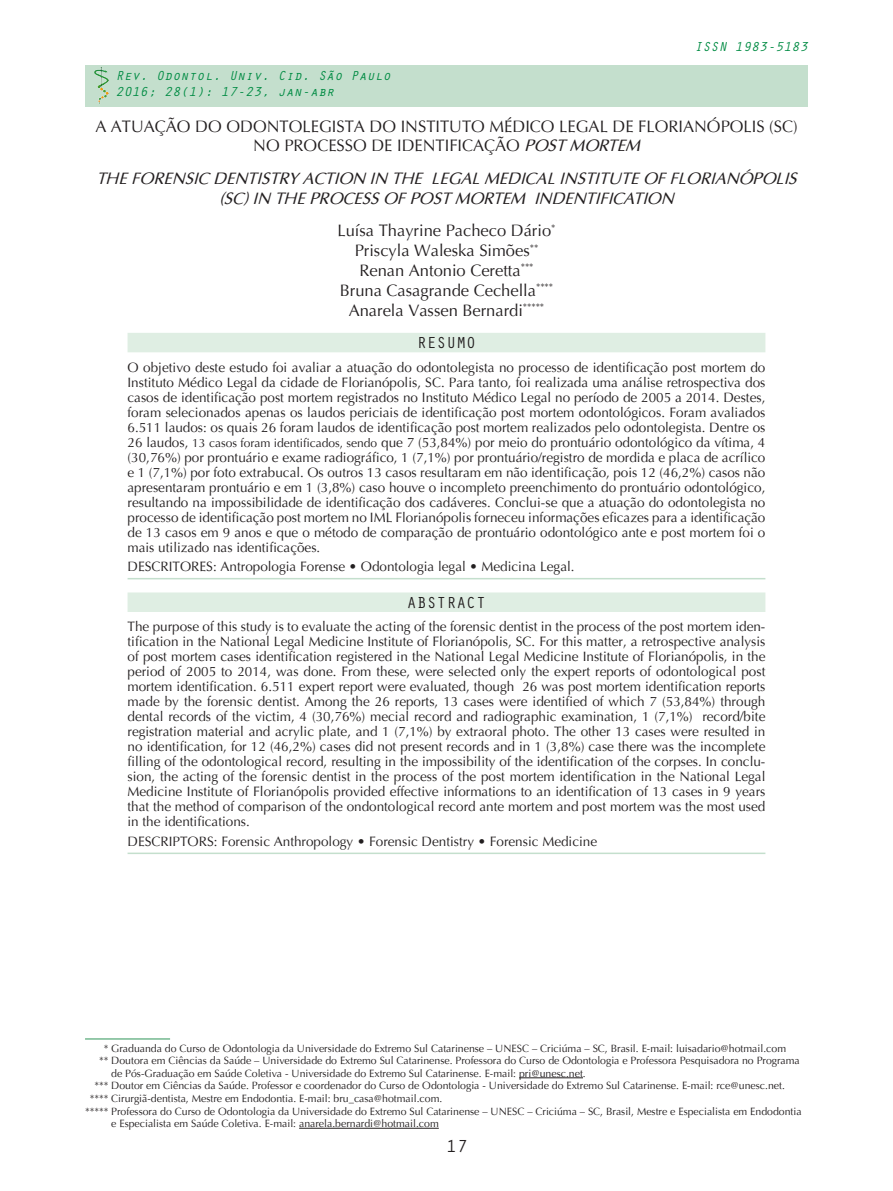
<style>
.page{position:relative;width:893px;height:1191px;background:#fff}
.page>*{position:absolute;margin:0;border:0;box-sizing:border-box;transform-origin:0 0}
.t1{font:18px "Orator Std";color:#231f20}
.assina{font:16.5px "Optima";color:#231f20}
.Titulos_inglês{font:italic 16.5px/19.8px "Optima";color:#231f20;text-align:center}
.titulo_portugues{font:16.5px/19.8px "Optima";color:#231f20;text-align:center}
.titulos_resumos{font:16.5px "Orator Std";color:#231f20}
.texto_capas{font:13.5px/15px "Optima";color:#231f20;text-align:justify}
.descritores{font:13.5px "Optima";color:#231f20}
.t2{font:italic 13.5px "Orator Std";color:#008b43}
.rodape{font:10.5px/12.6px "Optima";color:#231f20}
.s1{font-style:italic}
.s2{font-size:12px}
.s3{color:#fff}
</style>
<div class="page">
<div style="left:85px;top:65px;width:723px;height:41px;background:#c4dfcd"></div>
<div style="left:128px;top:333px;width:637px;height:19px;background:#dfeee3"></div>
<hr style="left:128px;top:578px;width:637px;height:1px;background:#c4dfcd">
<div style="left:128px;top:592px;width:637px;height:20px;background:#dfeee3"></div>
<hr style="left:128px;top:852px;width:637px;height:2px;background:#c4dfcd">
<hr style="left:85px;top:1038px;width:85px;height:1px;background:#73b88f">
<hr style="left:519px;top:1077px;width:64px;height:1px;background:#231f20">
<hr style="left:299px;top:1128px;width:140px;height:1px;background:#231f20">
<img style="left:94px;top:67px;width:15px;height:37px">
<p class="t2" style="left:116px;top:66px;width:277px">Rev. Odontol. Univ. Cid. São Paulo</p>
<p class="t2" style="left:116px;top:82px;width:220px">2016; 28(1): 17-23, jan-abr</p>
<p class="t2" style="left:694px;top:37px;width:115px">ISSN 1983-5183</p>
<p class="titulo_portugues" style="left:95px;top:116px;width:704px">A ATUAÇÃO DO ODONTOLEGISTA DO INSTITUTO MÉDICO LEGAL DE FLORIANÓPOLIS (SC)<br>NO PROCESSO DE IDENTIFICAÇÃO <span class="s1">POST MORTEM</span></p>
<p class="Titulos_inglês" style="left:96px;top:168px;width:702px">THE FORENSIC DENTISTRY ACTION IN THE LEGAL MEDICAL INSTITUTE OF FLORIANÓPOLIS (SC) IN THE PROCESS OF POST MORTEM INDENTIFICATION</p>
<p class="assina" style="left:338px;top:220px;width:219px">Luísa Thayrine Pacheco Dário<sup>*</sup></p>
<p class="assina" style="left:355px;top:240px;width:185px">Priscyla Waleska Simões<sup>**</sup></p>
<p class="assina" style="left:359px;top:260px;width:176px">Renan Antonio Ceretta<sup>***</sup></p>
<p class="assina" style="left:340px;top:280px;width:215px">Bruna Casagrande Cechella<sup>****</sup></p>
<p class="assina" style="left:349px;top:299px;width:197px">Anarela Vassen Bernardi<sup>*****</sup></p>
<p class="titulos_resumos" style="left:417px;top:331px;width:61px">RESUMO</p>
<p class="texto_capas" style="left:128px;top:360px;width:639px">O objetivo deste estudo foi avaliar a atuação do odontolegista no processo de identificação post mortem do Instituto Médico Legal da cidade de Florianópolis, SC. Para tanto, foi realizada uma análise retrospectiva dos casos de identificação post mortem registrados no Instituto Médico Legal no período de 2005 a 2014. Destes, foram selecionados apenas os laudos periciais de identificação post mortem odontológicos. Foram avaliados 6.511 laudos: os quais 26 foram laudos de identificação post mortem realizados pelo odontolegista. Dentre os 26 laudos, <span class="s2">13 casos foram identificados, sendo</span> que 7 (53,84%) por meio do prontuário odontológico da vítima, 4 (30,76%) por prontuário e exame radiográfico, 1 (7,1%) por prontuário/registro de mordida e placa de acrílico e 1 (7,1%) por foto extrabucal. Os outros 13 casos resultaram em não identificação, pois 12 (46,2%) casos não apresentaram prontuário e em 1 (3,8%) caso houve o incompleto preenchimento do prontuário odontológico, resultando na impossibilidade de identificação dos cadáveres. Conclui-se que a atuação do odontolegista no processo de identificação post mortem no IML Florianópolis forneceu informações eficazes para a identificação de 13 casos em 9 anos e que o método de comparação de prontuário odontológico ante e post mortem foi o mais utilizado nas identificações.</p>
<p class="descritores" style="left:128px;top:558px;width:449px">DESCRITORES: Antropologia Forense • Odontologia legal • Medicina Legal.</p>
<p class="titulos_resumos" style="left:407px;top:590px;width:81px">ABSTRACT</p>
<p class="texto_capas" style="left:128px;top:619px;width:639px">The purpose of this study is to evaluate the acting of the forensic dentist in the process of the post mortem iden&shy;tification in the National Legal Medicine Institute of Florianópolis, SC. For this matter, a retrospective analysis of post mortem cases identification registered in the National Legal Medicine Institute of Florianópolis, in the period of 2005 to 2014, was done. From these, were selected only the expert reports of odontological post mortem identification. 6.511 expert report were evaluated, though 26 was post mortem identification reports made by the forensic dentist. Among the 26 reports, 13 cases were identified of which 7 (53,84%) through dental records of the victim, 4 (30,76%) mecial record and radiographic examination, 1 (7,1%) record/bite registration material and acrylic plate, and 1 (7,1%) by extraoral photo. The other 13 cases were resulted in no identification, for 12 (46,2%) cases did not present records and in 1 (3,8%) case there was the incomplete filling of the odontological record, resulting in the impossibility of the identification of the corpses. In conclu&shy;sion, the acting of the forensic dentist in the process of the post mortem identification in the National Legal Medicine Institute of Florianópolis provided effective informations to an identification of 13 cases in 9 years that the method of comparison of the ondontological record ante mortem and post mortem was the most used in the identifications.</p>
<p class="descritores" style="left:128px;top:832px;width:471px">DESCRIPTORS: Forensic Anthropology • Forensic Dentistry • Forensic Medicine</p>
<p class="rodape" style="left:85px;top:1042px;width:703px"><span class="s3">****</span>* Graduanda do Curso de Odontologia da Universidade do Extremo Sul Catarinense – UNESC – Criciúma – SC, Brasil. E-mail: luisadario@hotmail.com</p>
<p class="rodape" style="left:111px;top:1054px;width:690px;text-indent:-26px"><span class="s3">***</span>** Doutora em Ciências da Saúde – Universidade do Extremo Sul Catarinense. Professora do Curso de Odontologia e Professora Pesquisadora no Programa de Pós-Graduação em Saúde Coletiva - Universidade do Extremo Sul Catarinense. E-mail: pri@unesc.net.</p>
<p class="rodape" style="left:85px;top:1079px;width:701px"><span class="s3">**</span>*** Doutor em Ciências da Saúde. Professor e coordenador do Curso de Odontologia - Universidade do Extremo Sul Catarinense. E-mail: rce@unesc.net.</p>
<p class="rodape" style="left:85px;top:1092px;width:359px"><span class="s3">*</span>**** Cirurgiã-dentista, Mestre em Endodontia. E-mail: bru_casa@hotmail.com.</p>
<p class="rodape" style="left:111px;top:1105px;width:692px;text-indent:-26px">***** Professora do Curso de Odontologia da Universidade do Extremo Sul Catarinense – UNESC – Criciúma – SC, Brasil, Mestre e Especialista em Endodontia e Especialista em Saúde Coletiva. E-mail: anarela.bernardi@hotmail.com</p>
<p class="t1" style="left:446px;top:1133px;width:23px">17</p>
</div>
